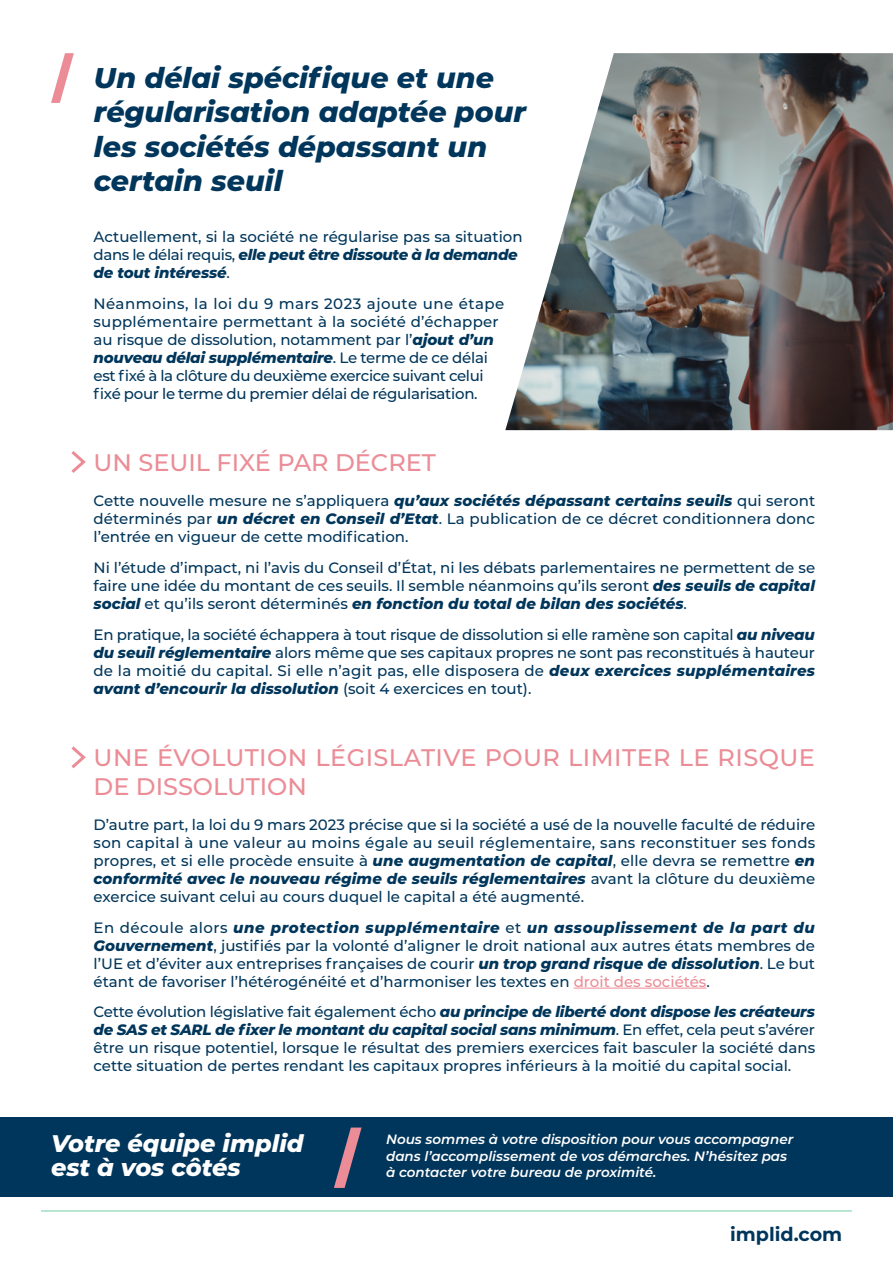
<style>
.page{position:relative;width:893px;height:1263px;background:#fff}
.page>*{position:absolute;margin:0;border:0;box-sizing:border-box;transform-origin:0 0}
.t1{font:italic 800 28.5px/34.2px "Montserrat";color:#00365b}
.t2{font:500 24px/28.8px "Montserrat";letter-spacing:.01em;color:#eb8c96}
.t3{font:italic 800 24px/24px "Montserrat";color:#fff}
.t4{font:700 19.05px "Montserrat";color:#00365b}
.t5{font:500 15px/18px "Montserrat";color:#00365b;text-align:justify}
.t6{font:italic 600 13.5px/16.5px "Montserrat";color:#fff}
.s1{font-weight:800;font-style:italic}
.s2{color:#eb8c96}
</style>
<div class="page">
<hr style="left:41px;top:1210px;width:811px;height:1px;background:#b8e6d1">
<div style="left:0;top:1117px;width:892px;height:79px;background:#00365b"></div>
<svg style="left:334px;top:1127px;width:28px;height:61px"></svg>
<svg style="left:51px;top:53px;width:23px;height:50px"></svg>
<hr style="left:574px;top:988px;width:132px;height:1px;background:#eb8c96">
<svg style="left:71px;top:451px;width:15px;height:22px"></svg>
<svg style="left:71px;top:746px;width:15px;height:23px"></svg>
<img style="left:505px;top:53px;width:388px;height:377px">
<h1 class="t1" style="left:94px;top:59px;width:434px">Un délai spécifique et une régularisation adaptée pour les sociétés dépassant un certain seuil</h1>
<p class="t5" style="left:94px;top:227px;width:431px;text-align:left">Actuellement, si la société ne régularise pas sa situation dans le délai requis, <span class="s1">elle peut être dissoute à la demande de tout intéressé</span>.</p>
<p class="t5" style="left:94px;top:294px;width:412px;text-align:left">Néanmoins, la loi du 9 mars 2023 ajoute une étape supplémentaire permettant à la société d’échapper au risque de dissolution, notamment par l’<span class="s1">ajout d’un nouveau délai supplémentaire</span>. Le terme de ce délai est fixé à la clôture du deuxième exercice suivant celui fixé pour le terme du premier délai de régularisation.</p>
<h2 class="t2" style="left:94px;top:447px;width:344px">UN SEUIL FIXÉ PAR DÉCRET</h2>
<p class="t5" style="left:94px;top:491px;width:723px">Cette nouvelle mesure ne s’appliquera <span class="s1">qu’aux sociétés dépassant certains seuils</span> qui seront déterminés par <span class="s1">un décret en Conseil d’Etat</span>. La publication de ce décret conditionnera donc l’entrée en vigueur de cette modification.</p>
<p class="t5" style="left:94px;top:558px;width:723px">Ni l’étude d’impact, ni l’avis du Conseil d’État, ni les débats parlementaires ne permettent de se faire une idée du montant de ces seuils. Il semble néanmoins qu’ils seront <span class="s1">des seuils de capital social</span> et qu’ils seront déterminés <span class="s1">en fonction du total de bilan des sociétés</span>.</p>
<p class="t5" style="left:94px;top:625px;width:723px">En pratique, la société échappera à tout risque de dissolution si elle ramène son capital <span class="s1">au niveau du seuil réglementaire</span> alors même que ses capitaux propres ne sont pas reconstitués à hauteur de la moitié du capital. Si elle n’agit pas, elle disposera de <span class="s1">deux exercices supplémentaires avant d’encourir la dissolution</span> (soit 4 exercices en tout).</p>
<h2 class="t2" style="left:94px;top:742px;width:723px">UNE ÉVOLUTION LÉGISLATIVE POUR LIMITER LE RISQUE<br>DE DISSOLUTION</h2>
<p class="t5" style="left:94px;top:815px;width:723px">D’autre part, la loi du 9 mars 2023 précise que si la société a usé de la nouvelle faculté de réduire son capital à une valeur au moins égale au seuil réglementaire, sans reconstituer ses fonds propres, et si elle procède ensuite à <span class="s1">une augmentation de capital</span>, elle devra se remettre <span class="s1">en conformité avec le nouveau régime de seuils réglementaires</span> avant la clôture du deuxième exercice suivant celui au cours duquel le capital a été augmenté.</p>
<p class="t5" style="left:94px;top:918px;width:723px">En découle alors <span class="s1">une protection supplémentaire</span> et <span class="s1">un assouplissement de la part du Gouvernement</span>, justifiés par la volonté d’aligner le droit national aux autres états membres de l’UE et d’éviter aux entreprises françaises de courir <span class="s1">un trop grand risque de dissolution</span>. Le but étant de favoriser l’hétérogénéité et d’harmoniser les textes en <span class="s2">droit des sociétés</span>.</p>
<p class="t5" style="left:94px;top:1002px;width:723px">Cette évolution législative fait également écho <span class="s1">au principe de liberté dont dispose les créateurs de SAS et SARL de fixer le montant du capital social sans minimum</span>. En effet, cela peut s’avérer être un risque potentiel, lorsque le résultat des premiers exercices fait basculer la société dans cette situation de pertes rendant les capitaux propres inférieurs à la moitié du capital social.</p>
<h2 class="t3" style="left:51px;top:1130px;width:254px">Votre équipe implid est à vos côtés</h2>
<p class="t6" style="left:386px;top:1131px;width:409px">Nous sommes à votre disposition pour vous accompagner dans l’accomplissement de vos démarches. N’hésitez pas à contacter votre bureau de proximité.</p>
<p class="t4" style="left:730px;top:1221px;width:114px">implid.com</p>
</div>
